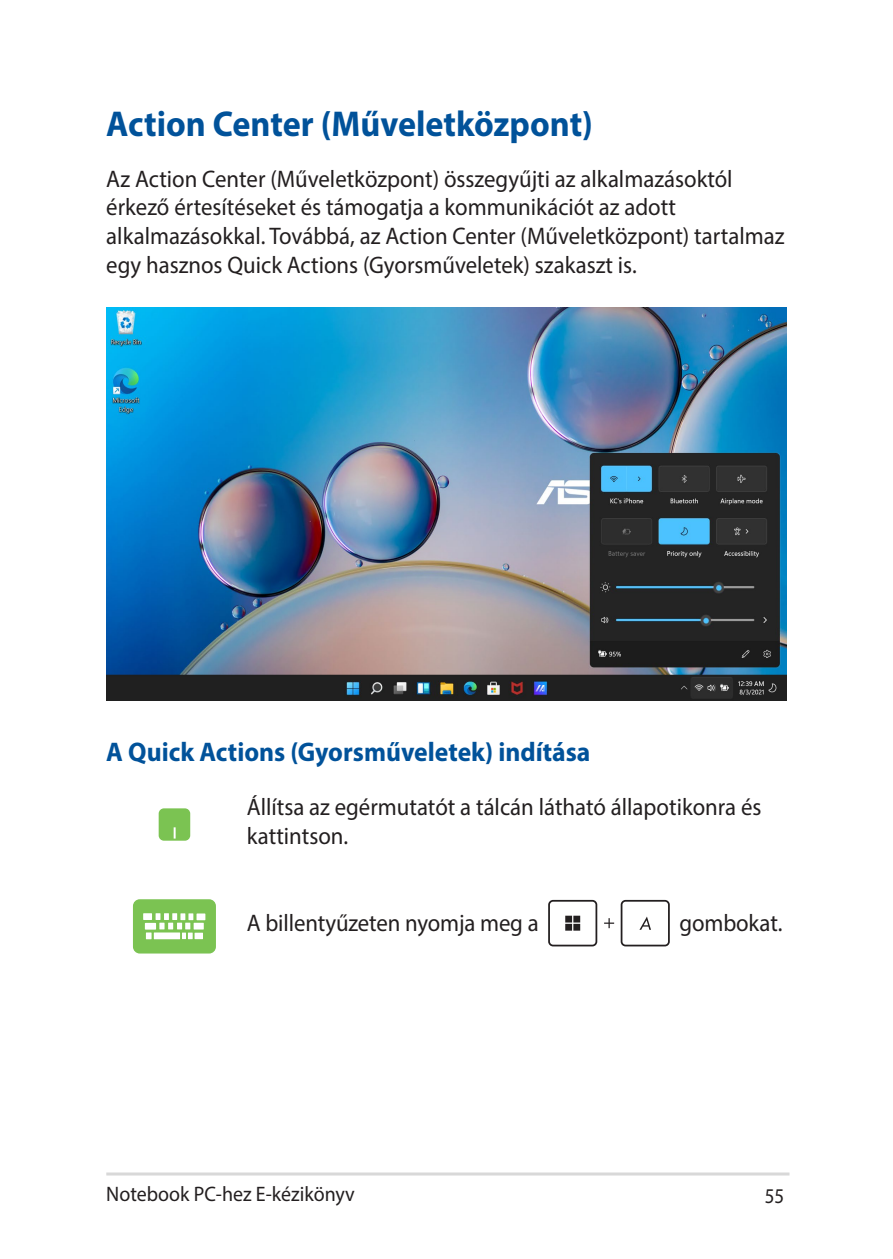
<style>
.page{position:relative;width:893px;height:1259px;background:#fff}
.page>*{position:absolute;margin:0;border:0;box-sizing:border-box;transform-origin:0 0}
.t1{font:700 36px "Myriad Pro";color:#01529a;scale:.95 1}
.t2{font:700 27px "Myriad Pro";color:#01529a;scale:.95 1}
.t3{font:24px/28.8px "Myriad Pro";color:#231f20;scale:.95 1}
.t4{font:21px "Myriad Pro";color:#231f20;scale:.95 1}
.t5{font:21px "Myriad Pro";color:#231f20;scale:.9 1}
</style>
<div class="page">
<hr style="left:106px;top:1172px;width:683px;height:3px;background:#d8d8d8">
<img style="left:106px;top:308px;width:681px;height:392px">
<div style="left:159px;top:808px;width:31px;height:32px;background:#7bc352;border-radius:5px"></div>
<svg style="left:174px;top:827px;width:2px;height:11px"></svg>
<div style="left:134px;top:900px;width:81px;height:52px;background:#7bc352;border-radius:6px"></div>
<div style="left:133px;top:899px;width:83px;height:54px;border:2px solid #7bc352;border-radius:6px"></div>
<div style="left:197px;top:913px;width:8px;height:7px;background:#fff"></div>
<div style="left:145px;top:923px;width:11px;height:6px;background:#fff"></div>
<div style="left:146px;top:932px;width:6px;height:7px;background:#fff"></div>
<div style="left:154px;top:932px;width:26px;height:7px;background:#fff"></div>
<div style="left:194px;top:922px;width:10px;height:7px;background:#fff"></div>
<svg style="left:156px;top:913px;width:37px;height:26px"></svg>
<div style="left:195px;top:932px;width:8px;height:7px;background:#fff"></div>
<div style="left:143px;top:913px;width:9px;height:7px;background:#fff"></div>
<div style="left:621px;top:900px;width:49px;height:46px;border:2px solid #231f20;border-radius:4px"></div>
<svg style="left:604px;top:918px;width:10px;height:10px"></svg>
<div style="left:548px;top:900px;width:49px;height:46px;border:2px solid #231f20;border-radius:4px"></div>
<svg style="left:639px;top:916px;width:12px;height:14px"></svg>
<div style="left:565px;top:924px;width:7px;height:6px;background:#231f20"></div>
<div style="left:573px;top:915px;width:7px;height:7px;background:#231f20"></div>
<div style="left:565px;top:915px;width:7px;height:7px;background:#231f20"></div>
<div style="left:573px;top:924px;width:7px;height:6px;background:#231f20"></div>
<h1 class="t1" style="left:106px;top:101px;width:514px">Action Center (Műveletközpont)</h1>
<p class="t3" style="left:106px;top:164px;width:715px">Az Action Center (Műveletközpont) összegyűjti az alkalmazásoktól érkező értesítéseket és támogatja a kommunikációt az adott alkalmazásokkal. Továbbá, az Action Center (Műveletközpont) tartalmaz egy hasznos Quick Actions (Gyorsműveletek) szakaszt is.</p>
<p class="t2" style="left:106px;top:734px;width:511px">A Quick Actions (Gyorsműveletek) indítása</p>
<p class="t3" style="left:247px;top:792px;width:543px">Állítsa az egérmutatót a tálcán látható állapotikonra és kattintson.</p>
<p class="t3" style="left:247px;top:908px;width:309px">A billentyűzeten nyomja meg a</p>
<p class="t3" style="left:679px;top:908px;width:110px">gombokat.</p>
<p class="t4" style="left:106px;top:1180px;width:263px">Notebook PC-hez E-kézikönyv</p>
<p class="t5" style="left:765px;top:1182px;width:23px">55</p>
</div>
